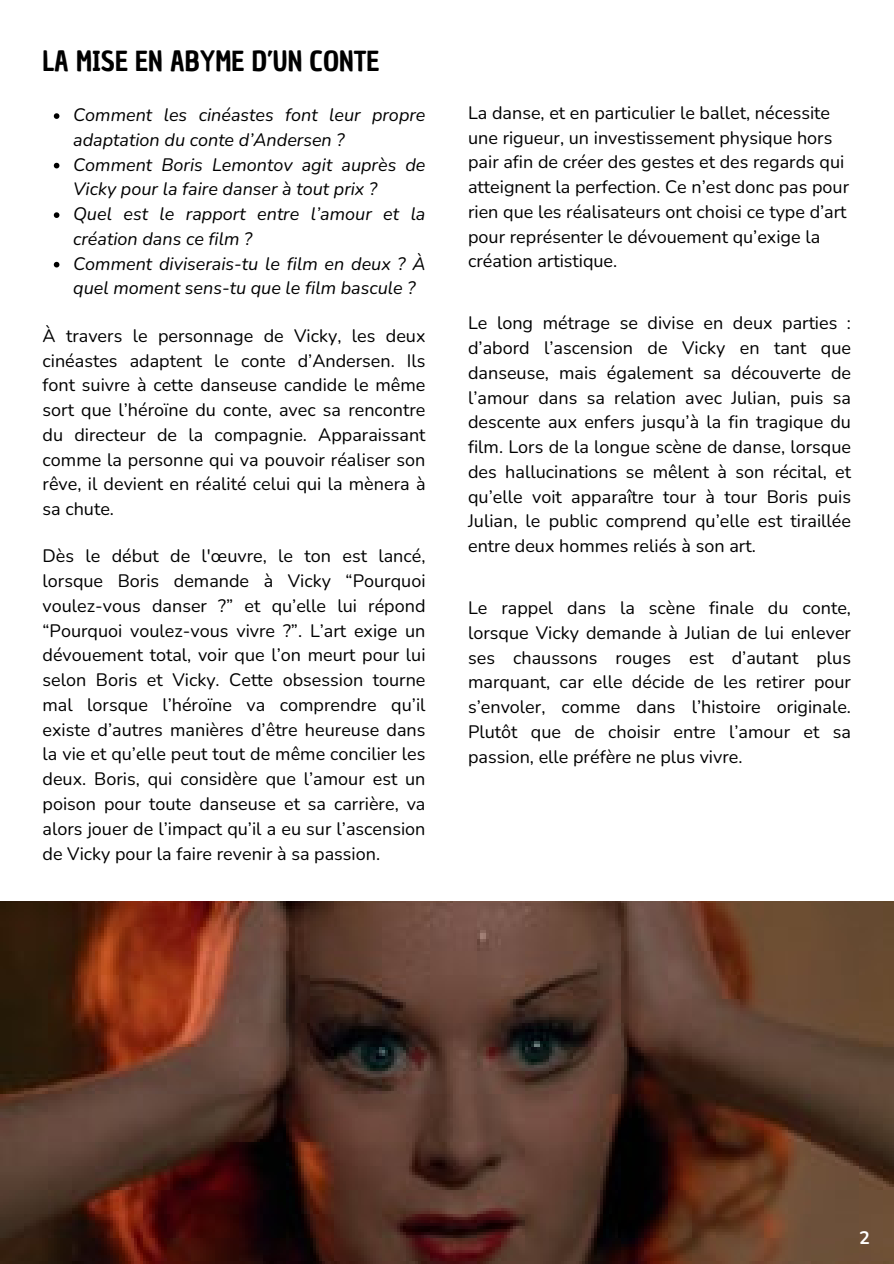
<style>
.page{position:relative;width:894px;height:1264px;background:#fff}
.page>*{position:absolute;margin:0;border:0;box-sizing:border-box;transform-origin:0 0}
.t1{font:27px "Chau Philomene One";color:#000}
.t2{font:18px/24.8px "Nunito";color:#000;text-align:justify}
.t3{font:italic 18px/24.8px "Nunito";color:#000}
.t4{font:700 18px "Nunito";color:#fff}
</style>
<div class="page">
<img style="left:0;top:901px;width:893px;height:362px">
<svg style="left:54px;top:113px;width:5px;height:6px"></svg>
<svg style="left:54px;top:163px;width:5px;height:5px"></svg>
<svg style="left:54px;top:212px;width:5px;height:6px"></svg>
<svg style="left:54px;top:262px;width:5px;height:5px"></svg>
<p class="t1" style="left:43px;top:43px;width:338px">LA MISE EN ABYME D’UN CONTE</p>
<p class="t3" style="left:73px;top:103px;width:354px">Comment les cinéastes font leur propre adaptation du conte d’Andersen ?</p>
<p class="t3" style="left:73px;top:152px;width:354px">Comment Boris Lemontov agit auprès de<br>Vicky pour la faire danser à tout prix ?</p>
<p class="t3" style="left:73px;top:202px;width:354px">Quel est le rapport entre l’amour et la création dans ce film ?</p>
<p class="t3" style="left:73px;top:251px;width:354px">Comment diviserais-tu le film en deux ? À quel moment sens-tu que le film bascule ?</p>
<p class="t2" style="left:43px;top:323px;width:384px">À travers le personnage de Vicky, les deux cinéastes adaptent le conte d’Andersen. Ils font suivre à cette danseuse candide le même sort que l’héroïne du conte, avec sa rencontre du directeur de la compagnie. Apparaissant comme la personne qui va pouvoir réaliser son rêve, il devient en réalité celui qui la mènera à sa chute.</p>
<p class="t2" style="left:43px;top:544px;width:384px">Dès le début de l'œuvre, le ton est lancé, lorsque Boris demande à Vicky “Pourquoi voulez-vous danser ?” et qu’elle lui répond “Pourquoi voulez-vous vivre ?”. L’art exige un dévouement total, voir que l’on meurt pour lui selon Boris et Vicky. Cette obsession tourne mal lorsque l’héroïne va comprendre qu’il existe d’autres manières d’être heureuse dans la vie et qu’elle peut tout de même concilier les deux. Boris, qui considère que l’amour est un poison pour toute danseuse et sa carrière, va alors jouer de l’impact qu’il a eu sur l’ascension de Vicky pour la faire revenir à sa passion.</p>
<p class="t2" style="left:468px;top:101px;width:382px;text-align:left">La danse, et en particulier le ballet, nécessite une rigueur, un investissement physique hors pair afin de créer des gestes et des regards qui atteignent la perfection. Ce n’est donc pas pour rien que les réalisateurs ont choisi ce type d’art pour représenter le dévouement qu’exige la création artistique.</p>
<p class="t2" style="left:468px;top:311px;width:384px">Le long métrage se divise en deux parties : d’abord l’ascension de Vicky en tant que danseuse, mais également sa découverte de l’amour dans sa relation avec Julian, puis sa descente aux enfers jusqu’à la fin tragique du film. Lors de la longue scène de danse, lorsque des hallucinations se mêlent à son récital, et qu’elle voit apparaître tour à tour Boris puis Julian, le public comprend qu’elle est tiraillée entre deux hommes reliés à son art.</p>
<p class="t2" style="left:468px;top:596px;width:384px">Le rappel dans la scène finale du conte, lorsque Vicky demande à Julian de lui enlever ses chaussons rouges est d’autant plus marquant, car elle décide de les retirer pour s’envoler, comme dans l’histoire originale.<br>Plutôt que de choisir entre l’amour et sa passion, elle préfère ne plus vivre.</p>
<p class="t4" style="left:859px;top:1226px;width:12px">2</p>
</div>
